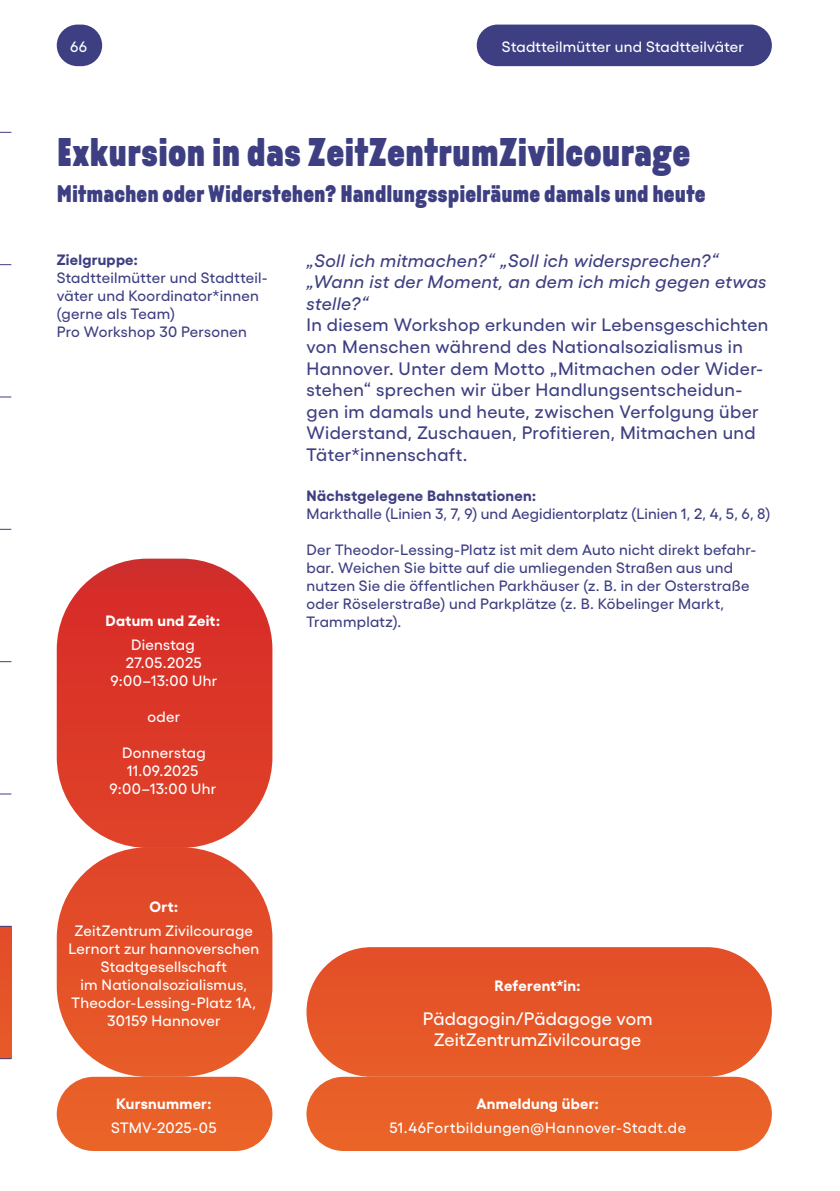
<style>
.page{position:relative;width:840px;height:1191px;background:#fff}
.page>*{position:absolute;margin:0;border:0;box-sizing:border-box;transform-origin:0 0}
.t1{font:40px "Krana Fat A";letter-spacing:-.005em;color:#3e3f82}
.t2{font:24px "Krana Fat A";color:#3e3f82}
.t3{font:500 18px/21.6px "Gellix";letter-spacing:.02em;color:#3e3f82}
.t4{font:italic 500 18px/21.6px "Gellix";letter-spacing:.02em;color:#3e3f82}
.t5{font:500 18px/21.6px "Gellix";letter-spacing:.01em;color:#fff;text-align:center}
.t6{font:500 15px/18px "Gellix";letter-spacing:.015em;color:#3e3f82}
.t7{font:500 15px/18px "Gellix";letter-spacing:.02em;color:#fff;text-align:center}
.t8{font:700 15px "Gellix TRIAL";letter-spacing:.02em;color:#fff}
.t9{font:700 15px "Gellix";letter-spacing:.02em;color:#3e3f82}
.t10{font:500 15px "Gellix";letter-spacing:.04em;color:#fff}
</style>
<div class="page">
<div style="left:0;top:926px;width:11px;height:132px;background:#e55328"></div>
<div style="left:57px;top:25px;width:45px;height:41px;background:#3e3f82;border-radius:21px"></div>
<div style="left:476px;top:25px;width:295px;height:41px;background:#3e3f82;border-radius:21px"></div>
<div style="left:57px;top:1076px;width:215px;height:75px;background:#e96128;border-radius:37px"></div>
<div style="left:306px;top:1076px;width:465px;height:75px;background:#e96128;border-radius:37px"></div>
<div style="left:306px;top:947px;width:465px;height:129px;background:#e55528;border-radius:65px"></div>
<svg style="left:57px;top:848px;width:215px;height:228px;background:#e76745"></svg>
<svg style="left:57px;top:558px;width:215px;height:290px;background:#de4d41"></svg>
<p class="t7" style="left:70px;top:37px;width:18px">66</p>
<p class="t7" style="left:501px;top:37px;width:243px">Stadtteilmütter und Stadtteilväter</p>
<h1 class="t1" style="left:57px;top:126px;width:634px">Exkursion in das ZeitZentrumZivilcourage</h1>
<h2 class="t2" style="left:57px;top:178px;width:650px">Mitmachen oder Widerstehen? Handlungsspielräume damals und heute</h2>
<p class="t9" style="left:57px;top:249px;width:83px">Zielgruppe:</p>
<p class="t6" style="left:57px;top:268px;width:212px">Stadtteilmütter und Stadtteil&shy;väter und Koordinator*innen (gerne als Team)<br>Pro Workshop 30 Personen</p>
<p class="t8" style="left:105px;top:610px;width:116px">Datum und Zeit:</p>
<p class="t7" style="left:110px;top:635px;width:108px">Dienstag<br>27.05.2025<br>9:00–13:00 Uhr</p>
<p class="t7" style="left:147px;top:707px;width:34px">oder</p>
<p class="t7" style="left:109px;top:743px;width:108px">Donnerstag<br>11.09.2025<br>9:00–13:00 Uhr</p>
<p class="t4" style="left:306px;top:248px;width:461px">„Soll ich mitmachen?“ „Soll ich widersprechen?“ „Wann ist der Moment, an dem ich mich gegen etwas stelle?“</p>
<p class="t3" style="left:306px;top:313px;width:463px">In diesem Workshop erkunden wir Lebensgeschichten von Menschen während des Nationalsozialismus in Hannover. Unter dem Motto „Mitmachen oder Wider&shy;stehen“ sprechen wir über Handlungsentscheidun&shy;gen im damals und heute, zwischen Verfolgung über Widerstand, Zuschauen, Profitieren, Mitmachen und Täter*innenschaft.</p>
<p class="t9" style="left:306px;top:485px;width:231px">Nächstgelegene Bahnstationen:</p>
<p class="t6" style="left:306px;top:503px;width:465px">Markthalle (Linien 3, 7, 9) und Aegidientorplatz (Linien 1, 2, 4, 5, 6, 8)</p>
<p class="t6" style="left:306px;top:539px;width:451px">Der Theodor-Lessing-Platz ist mit dem Auto nicht direkt befahr&shy;bar. Weichen Sie bitte auf die umliegenden Straßen aus und nutzen Sie die öffentlichen Parkhäuser (z. B. in der Osterstraße oder Röselerstraße) und Parkplätze (z. B. Köbelinger Markt, Trammplatz).</p>
<p class="t8" style="left:149px;top:895px;width:30px">Ort:</p>
<p class="t7" style="left:68px;top:920px;width:192px">ZeitZentrum Zivilcourage<br>Lernort zur hannoverschen<br>Stadtgesellschaft<br>im Nationalsozialismus,<br>Theodor-Lessing-Platz 1A,<br>30159 Hannover</p>
<p class="t8" style="left:116px;top:1092px;width:97px">Kursnummer:</p>
<p class="t7" style="left:111px;top:1117px;width:107px">STMV-2025-05</p>
<p class="t8" style="left:494px;top:975px;width:88px">Referent*in:</p>
<p class="t5" style="left:423px;top:1007px;width:231px">Pädagogin/Pädagoge vom<br>ZeitZentrumZivilcourage</p>
<p class="t8" style="left:476px;top:1092px;width:124px">Anmeldung über:</p>
<p class="t10" style="left:389px;top:1117px;width:298px">51.46Fortbildungen@Hannover-Stadt.de</p>
</div>
